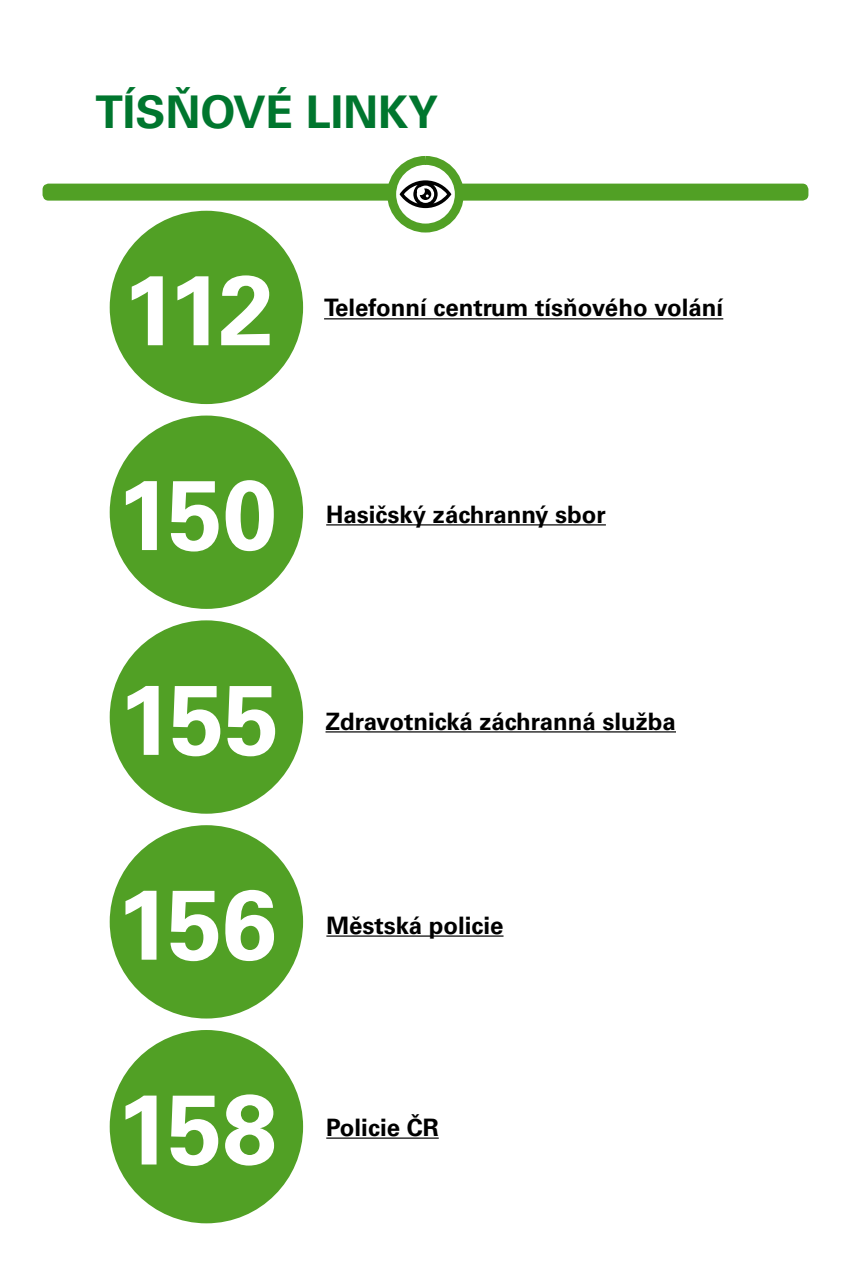
<style>
.page{position:relative;width:851px;height:1276px;background:#fff}
.page>*{position:absolute;margin:0;border:0;box-sizing:border-box;transform-origin:0 0}
.nadpis{font:700 98.7px "Univers CE";letter-spacing:-.035em;color:#fff}
._01_Nadpis_hlavni{font:700 45px "Univers CE";color:#00762e}
.nadpis-2{font:700 24px "Univers CE";color:#000}
</style>
<div class="page">
<div style="left:43px;top:184px;width:765px;height:17px;background:#51a025;border-radius:6px"></div>
<svg style="left:387px;top:156px;width:76px;height:76px;fill:#51a025"></svg>
<svg style="left:399px;top:180px;width:52px;height:28px"></svg>
<div style="left:110px;top:211px;width:193px;height:193px;background:#51a025;border-radius:50%"></div>
<hr style="left:324px;top:318px;width:399px;height:1px;background:#000">
<div style="left:110px;top:415px;width:193px;height:194px;background:#51a025;border-radius:50%"></div>
<hr style="left:326px;top:524px;width:279px;height:1px;background:#000">
<div style="left:110px;top:620px;width:193px;height:193px;background:#51a025;border-radius:50%"></div>
<hr style="left:325px;top:731px;width:351px;height:1px;background:#000">
<div style="left:110px;top:825px;width:193px;height:193px;background:#51a025;border-radius:50%"></div>
<hr style="left:326px;top:935px;width:177px;height:1px;background:#000">
<div style="left:110px;top:1030px;width:193px;height:193px;background:#51a025;border-radius:50%"></div>
<hr style="left:326px;top:1137px;width:112px;height:1px;background:#000">
<p class="_01_Nadpis_hlavni" style="left:95px;top:85px;width:344px">TÍSŇOVÉ LINKY</p>
<p class="nadpis" style="left:122px;top:252px;width:153px">112</p>
<p class="nadpis-2" style="left:324px;top:294px;width:400px">Telefonní centrum tísňového volání</p>
<p class="nadpis" style="left:116px;top:457px;width:162px">150</p>
<p class="nadpis-2" style="left:326px;top:500px;width:281px">Hasičský záchranný sbor</p>
<p class="nadpis" style="left:118px;top:662px;width:162px">155</p>
<p class="nadpis-2" style="left:325px;top:707px;width:352px">Zdravotnická záchranná služba</p>
<p class="nadpis" style="left:116px;top:867px;width:162px">156</p>
<p class="nadpis" style="left:116px;top:1071px;width:162px">158</p>
<p class="nadpis-2" style="left:326px;top:911px;width:179px">Městská policie</p>
<p class="nadpis-2" style="left:326px;top:1113px;width:114px">Policie ČR</p>
</div>
